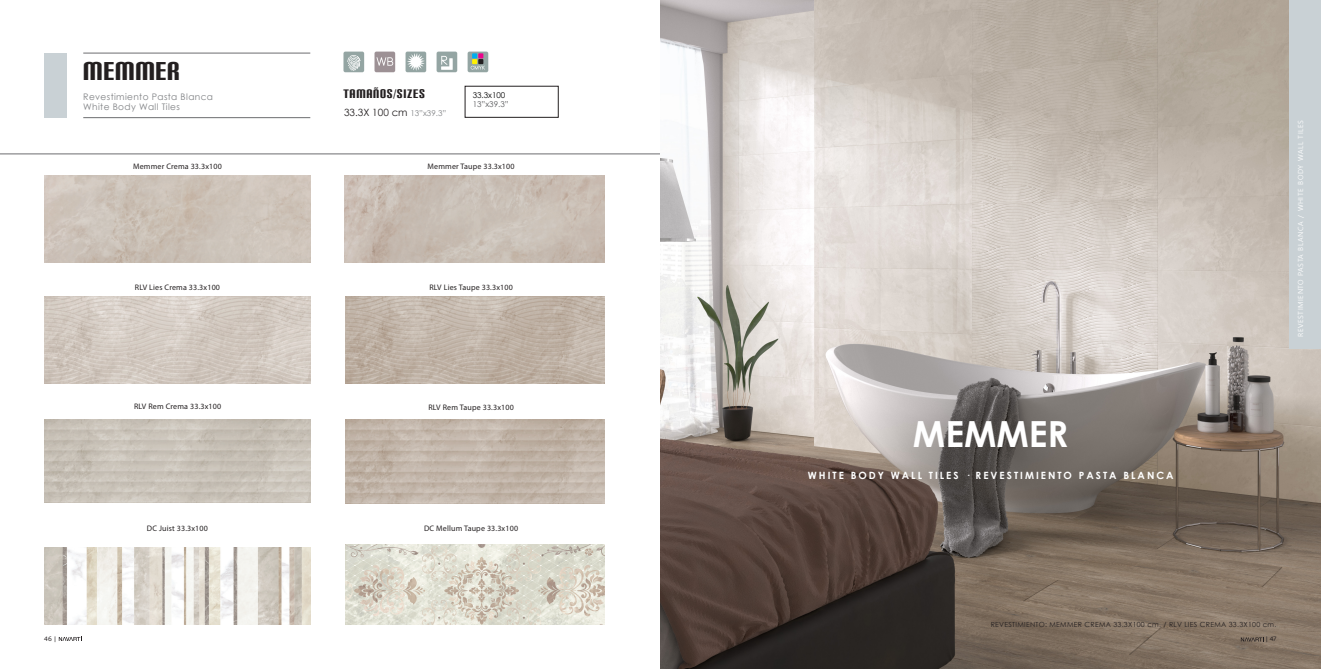
<style>
.page{position:relative;width:1321px;height:669px;background:#fff}
.page>*{position:absolute;margin:0;border:0;box-sizing:border-box;transform-origin:0 0}
.SEP__REV__-_N__Serie{font:700 36px "Century Gothic";color:#fff}
.t1{font:25px "Carbon Bl";letter-spacing:.03em;color:#231f20}
.t2{font:12px "Carbon Bl";letter-spacing:.06em;color:#231f20}
.SEPARATA_SERIE_-_Tip{font:700 10px "Century Gothic";letter-spacing:.2em;color:#fff}
.t3{font:10px "Century Gothic";color:#231f20}
.t4{font:9px "Century Gothic";letter-spacing:.04em;color:#808285}
.t5{font:8px "Myriad Pro";letter-spacing:.02em;color:#231f20}
.t6{font:8px "Century Gothic";color:#57585a}
.t7{font:8px "Century Gothic";color:#000}
.t8{font:7px "Century Gothic";letter-spacing:.04em;color:#231f20}
.Estilo_de_párrafo_1{font:7px "Malgun Gothic";letter-spacing:.075em;color:#fff}
.t9{font:6px "MS Reference Sans Serif";color:#231f20}
.s1{font-size:8px;color:#808285}
</style>
<div class="page">
<hr style="left:0;top:154px;width:1128px;height:1px;background:#6c6d70">
<img style="left:45px;top:175px;width:265px;height:88px">
<img style="left:45px;top:297px;width:265px;height:86px">
<img style="left:344px;top:175px;width:260px;height:88px">
<img style="left:345px;top:297px;width:259px;height:86px">
<div style="left:343px;top:52px;width:21px;height:20px;background:#94a5a3;border-radius:2px"></div>
<svg style="left:347px;top:55px;width:13px;height:16px"></svg>
<div style="left:374px;top:52px;width:21px;height:20px;background:#9d9195;border-radius:2px"></div>
<svg style="left:376px;top:57px;width:17px;height:9px"></svg>
<div style="left:437px;top:52px;width:20px;height:20px;background:#94a5a3;border-radius:2px"></div>
<svg style="left:441px;top:56px;width:12px;height:14px"></svg>
<div style="left:468px;top:52px;width:20px;height:20px;background:#94a5a3;border-radius:2px"></div>
<svg style="left:471px;top:53px;width:14px;height:17px"></svg>
<div style="left:406px;top:52px;width:20px;height:20px;background:#94a5a3;border-radius:2px"></div>
<svg style="left:407px;top:53px;width:17px;height:17px"></svg>
<img style="left:45px;top:419px;width:266px;height:83px">
<img style="left:345px;top:420px;width:259px;height:83px">
<img style="left:45px;top:548px;width:265px;height:77px">
<img style="left:345px;top:545px;width:259px;height:80px">
<div style="left:465px;top:86px;width:93px;height:32px;border:1px solid #231f20"></div>
<div style="left:45px;top:53px;width:22px;height:65px;background:#c9d1d5"></div>
<hr style="left:83px;top:117px;width:227px;height:1px;background:#6c6d70">
<hr style="left:83px;top:53px;width:227px;height:1px;background:#6c6d70">
<img style="left:660px;top:0;width:661px;height:669px">
<div style="left:1290px;top:0;width:31px;height:349px;background:#c9d1d5"></div>
<svg style="left:1241px;top:637px;width:23px;height:5px"></svg>
<svg style="left:59px;top:637px;width:23px;height:4px"></svg>
<p class="t1" style="left:83px;top:57px;width:98px">MEMMER</p>
<p class="t4" style="left:83px;top:90px;width:131px">Revestimiento Pasta Blanca</p>
<p class="t4" style="left:83px;top:100px;width:98px">White Body Wall Tiles</p>
<p class="t5" style="left:133px;top:162px;width:90px">Memmer Crema 33.3x100</p>
<p class="t5" style="left:135px;top:282px;width:87px">RLV Lies Crema 33.3x100</p>
<p class="t2" style="left:343px;top:87px;width:83px">TAMAÑOS/SIZES</p>
<p class="t3" style="left:344px;top:106px;width:104px">33.3X 100 cm <span class="s1">13”x39.3”</span></p>
<p class="t7" style="left:473px;top:89px;width:34px">33.3x100</p>
<p class="t6" style="left:473px;top:99px;width:37px">13”x39.3”</p>
<p class="t5" style="left:428px;top:161px;width:88px">Memmer Taupe 33.3x100</p>
<p class="t5" style="left:429px;top:282px;width:85px">RLV Lies Taupe 33.3x100</p>
<p class="t5" style="left:134px;top:401px;width:89px">RLV Rem Crema 33.3x100</p>
<p class="t5" style="left:428px;top:402px;width:87px">RLV Rem Taupe 33.3x100</p>
<p class="t5" style="left:147px;top:524px;width:62px">DC Juist 33.3x100</p>
<p class="t5" style="left:424px;top:524px;width:96px">DC Mellum Taupe 33.3x100</p>
<p class="SEP__REV__-_N__Serie" style="left:913px;top:406px;width:157px">MEMMER</p>
<p class="SEPARATA_SERIE_-_Tip" style="left:808px;top:468px;width:367px">WHITE BODY WALL TILES · REVESTIMIENTO PASTA BLANCA</p>
<p class="Estilo_de_párrafo_1" style="left:1297px;top:337px;width:219px;rotate:-90deg">REVESTIMIENTO PASTA BLANCA / WHITE BODY WALL TILES</p>
<p class="t8" style="left:991px;top:620px;width:287px">REVESTIMIENTO: MEMMER CREMA 33.3X100 cm. / RLV LIES CREMA 33.3X100 cm.</p>
<p class="t9" style="left:44px;top:635px;width:14px">46 |</p>
<p class="t9" style="left:1266px;top:635px;width:13px">| 47</p>
</div>
